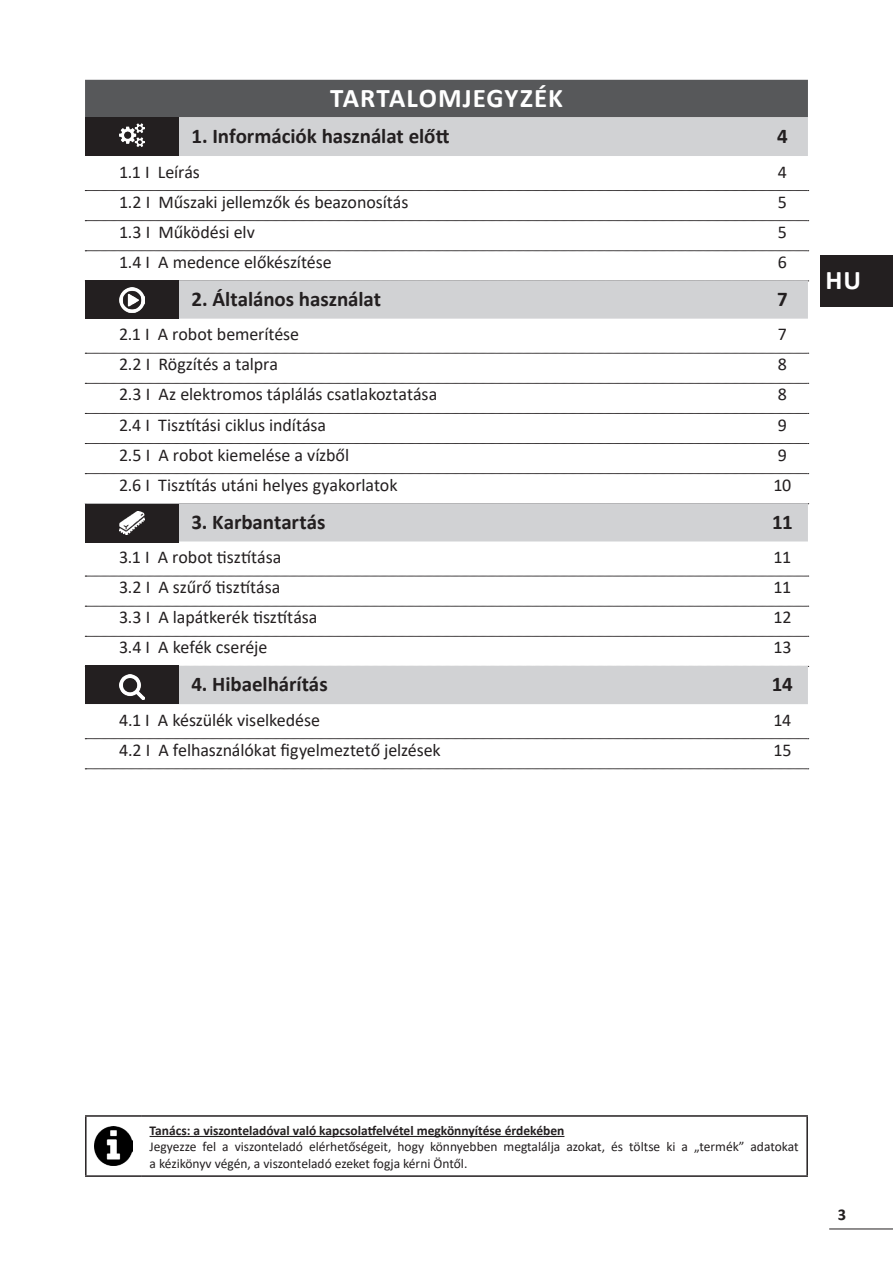
<style>
.page{position:relative;width:893px;height:1263px;background:#fff}
.page>*{position:absolute;margin:0;border:0;box-sizing:border-box;transform-origin:0 0}
.Titre_sommaire{font:700 27px "Calibri";letter-spacing:.035em;color:#fff}
.t1{font:700 21px "Calibri";letter-spacing:-.005em;color:#231f20}
.t2{font:18px "Calibri";letter-spacing:-.005em;color:#231f20}
.t3{font:700 16.5px "Calibri";color:#231f20}
.Texte_Normal{font:13.5px/16.5px "Calibri";color:#231f20}
.Titre_conseil{font:700 13.5px "Calibri";color:#231f20}
</style>
<div class="page">
<hr style="left:829px;top:1228px;width:64px;height:1px;background:#231f20">
<div style="left:85px;top:80px;width:723px;height:37px;background:#57585a"></div>
<div style="left:85px;top:118px;width:723px;height:38px;background:#d1d2d4"></div>
<svg style="left:85px;top:190px;width:724px;height:1px"></svg>
<svg style="left:85px;top:220px;width:724px;height:1px"></svg>
<svg style="left:85px;top:250px;width:724px;height:1px"></svg>
<div style="left:85px;top:280px;width:723px;height:39px;background:#d1d2d4"></div>
<svg style="left:85px;top:353px;width:724px;height:1px"></svg>
<svg style="left:85px;top:383px;width:724px;height:1px"></svg>
<svg style="left:85px;top:413px;width:724px;height:1px"></svg>
<svg style="left:85px;top:443px;width:724px;height:1px"></svg>
<svg style="left:85px;top:473px;width:724px;height:1px"></svg>
<div style="left:85px;top:503px;width:723px;height:38px;background:#d1d2d4"></div>
<svg style="left:85px;top:576px;width:724px;height:1px"></svg>
<svg style="left:85px;top:606px;width:724px;height:1px"></svg>
<svg style="left:85px;top:636px;width:724px;height:1px"></svg>
<div style="left:85px;top:666px;width:723px;height:38px;background:#d1d2d4"></div>
<svg style="left:85px;top:738px;width:724px;height:1px"></svg>
<svg style="left:85px;top:768px;width:724px;height:1px"></svg>
<div style="left:85px;top:117px;width:94px;height:38px;background:#231f20"></div>
<img style="left:119px;top:123px;width:26px;height:24px">
<div style="left:85px;top:281px;width:94px;height:38px;background:#231f20"></div>
<img style="left:119px;top:287px;width:26px;height:25px">
<div style="left:85px;top:665px;width:94px;height:39px;background:#231f20"></div>
<img style="left:119px;top:674px;width:26px;height:26px">
<div style="left:85px;top:504px;width:94px;height:38px;background:#231f20"></div>
<img style="left:119px;top:512px;width:26px;height:22px">
<hr style="left:85px;top:1115px;width:56px;height:2px;background:#231f20">
<hr style="left:85px;top:1117px;width:2px;height:58px;background:#231f20">
<hr style="left:141px;top:1115px;width:667px;height:2px;background:#231f20">
<hr style="left:806px;top:1117px;width:2px;height:58px;background:#231f20">
<hr style="left:85px;top:1175px;width:56px;height:2px;background:#231f20">
<hr style="left:141px;top:1175px;width:667px;height:2px;background:#231f20">
<img style="left:94px;top:1127px;width:39px;height:38px">
<hr style="left:150px;top:1136px;width:414px;height:1px;background:#231f20">
<div style="left:821px;top:255px;width:72px;height:51px;background:#231f20"></div>
<p class="Titre_sommaire" style="left:330px;top:79px;width:234px">TARTALOMJEGYZÉK</p>
<p class="t1" style="left:191px;top:121px;width:260px">1. Információk használat előtt</p>
<p class="t1" style="left:777px;top:121px;width:12px">4</p>
<p class="t2" style="left:119px;top:159px;width:82px">1.1 I Leírás</p>
<p class="t2" style="left:778px;top:159px;width:11px">4</p>
<p class="t2" style="left:119px;top:189px;width:291px">1.2 I Műszaki jellemzők és beazonosítás</p>
<p class="t2" style="left:778px;top:189px;width:11px">5</p>
<p class="t2" style="left:119px;top:219px;width:137px">1.3 I Működési elv</p>
<p class="t2" style="left:778px;top:219px;width:11px">5</p>
<p class="t2" style="left:119px;top:249px;width:214px">1.4 I A medence előkészítése</p>
<p class="t2" style="left:778px;top:249px;width:11px">6</p>
<p class="t1" style="left:191px;top:284px;width:191px">2. Általános használat</p>
<p class="t1" style="left:777px;top:284px;width:12px">7</p>
<p class="t2" style="left:119px;top:322px;width:182px">2.1 I A robot bemerítése</p>
<p class="t2" style="left:778px;top:322px;width:11px">7</p>
<p class="t2" style="left:119px;top:352px;width:161px">2.2 I Rögzítés a talpra</p>
<p class="t2" style="left:778px;top:352px;width:11px">8</p>
<p class="t2" style="left:119px;top:382px;width:320px">2.3 I Az elektromos táplálás csatlakoztatása</p>
<p class="t2" style="left:778px;top:382px;width:11px">8</p>
<p class="t2" style="left:119px;top:412px;width:209px">2.4 I Tisztítási ciklus indítása</p>
<p class="t2" style="left:778px;top:412px;width:11px">9</p>
<p class="t2" style="left:119px;top:442px;width:232px">2.5 I A robot kiemelése a vízből</p>
<p class="t2" style="left:778px;top:442px;width:11px">9</p>
<p class="t2" style="left:119px;top:472px;width:280px">2.6 I Tisztítás utáni helyes gyakorlatok</p>
<p class="t2" style="left:773px;top:472px;width:19px">10</p>
<p class="t1" style="left:191px;top:507px;width:136px">3. Karbantartás</p>
<p class="t1" style="left:772px;top:507px;width:22px">11</p>
<p class="t2" style="left:119px;top:545px;width:164px">3.1 I A robot tisztítása</p>
<p class="t2" style="left:773px;top:545px;width:19px">11</p>
<p class="t2" style="left:119px;top:575px;width:163px">3.2 I A szűrő tisztítása</p>
<p class="t2" style="left:773px;top:575px;width:19px">11</p>
<p class="t2" style="left:119px;top:605px;width:200px">3.3 I A lapátkerék tisztítása</p>
<p class="t2" style="left:773px;top:605px;width:20px">12</p>
<p class="t2" style="left:119px;top:635px;width:150px">3.4 I A kefék cseréje</p>
<p class="t2" style="left:773px;top:635px;width:20px">13</p>
<p class="t1" style="left:191px;top:670px;width:138px">4. Hibaelhárítás</p>
<p class="t1" style="left:772px;top:670px;width:23px">14</p>
<p class="t2" style="left:119px;top:707px;width:202px">4.1 I A készülék viselkedése</p>
<p class="t2" style="left:773px;top:707px;width:19px">14</p>
<p class="t2" style="left:119px;top:737px;width:323px">4.2 I A felhasználókat figyelmeztető jelzések</p>
<p class="t2" style="left:773px;top:737px;width:20px">15</p>
<h1 class="Titre_sommaire" style="left:825px;top:261px;width:37px">HU</h1>
<p class="Titre_conseil" style="left:150px;top:1120px;width:416px">Tanács: a viszonteladóval való kapcsolatfelvétel megkönnyítése érdekében</p>
<p class="Texte_Normal" style="left:150px;top:1138px;width:651px">Jegyezze fel a viszonteladó elérhetőségeit, hogy könnyebben megtalálja azokat, és töltse ki a „termék” adatokat a kézikönyv végén, a viszonteladó ezeket fogja kérni Öntől.</p>
<p class="t3" style="left:838px;top:1203px;width:10px">3</p>
</div>
